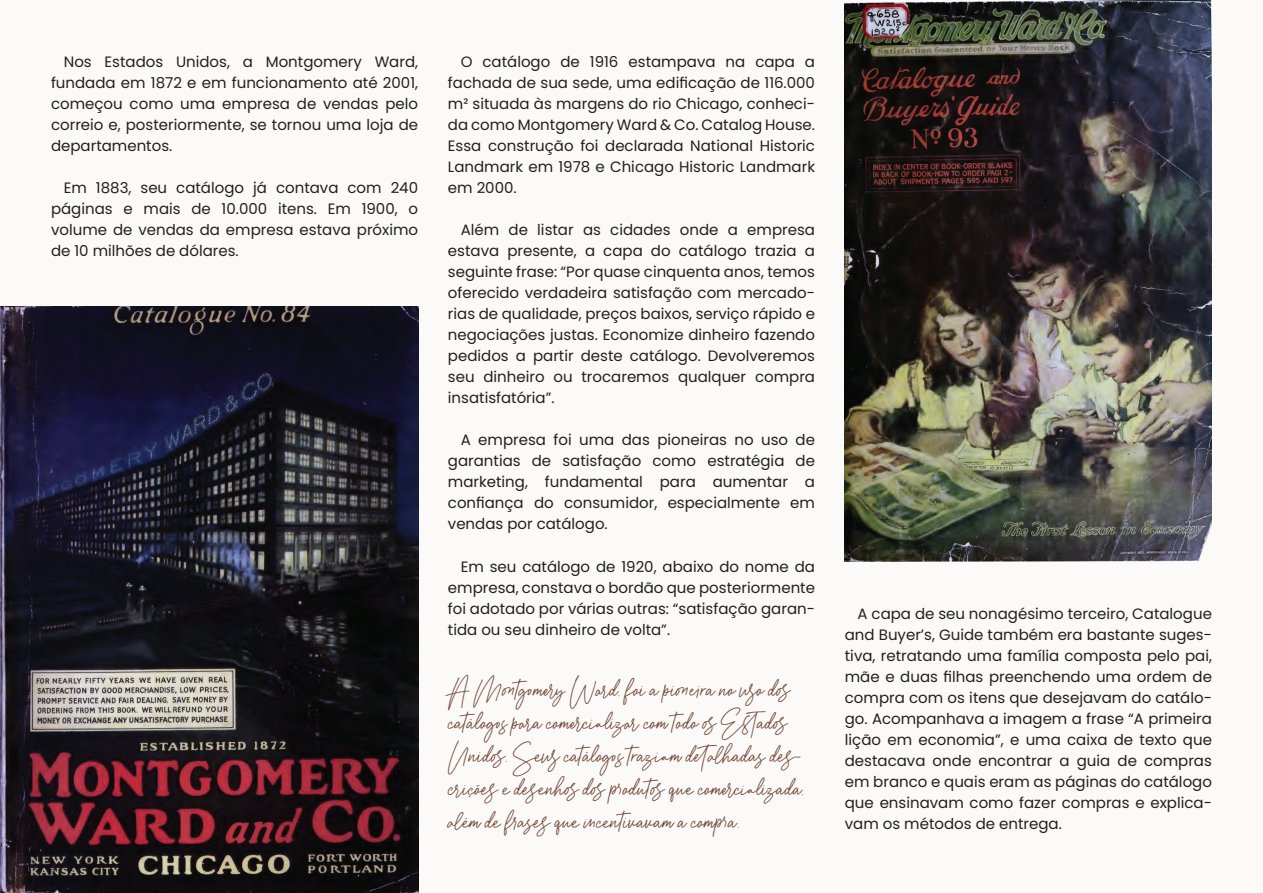
<style>
.page{position:relative;width:1263px;height:893px;background:#fbfaf9}
.page>*{position:absolute;margin:0;border:0;box-sizing:border-box;transform-origin:0 0}
.t1{font:45px/33px "Aurelly Signature";color:#744838}
.t2{font:15px/21px "Poppins";color:#231f20;text-align:justify}
.t3{font:15px "Abraham Lincoln";color:#231f20}
</style>
<div class="page">
<img style="left:0;top:307px;width:418px;height:586px">
<img style="left:845px;top:0;width:367px;height:561px">
<p class="t2" style="left:51px;top:51px;width:369px;text-indent:13px">Nos Estados Unidos, a Montgomery Ward, fundada em 1872 e em funcionamento até 2001, começou como uma empresa de vendas pelo correio e, posteriormente, se tornou uma loja de departamentos.</p>
<p class="t2" style="left:51px;top:177px;width:369px;text-indent:13px">Em 1883, seu catálogo já contava com 240 páginas e mais de 10.000 itens. Em 1900, o volume de vendas da empresa estava próximo de 10 milhões de dólares.</p>
<p class="t3" style="left:51px;top:860px;width:6px">4</p>
<p class="t2" style="left:448px;top:51px;width:369px;text-indent:13px">O catálogo de 1916 estampava na capa a fachada de sua sede, uma edificação de 116.000 m² situada às margens do rio Chicago, conheci&shy;da como Montgomery Ward &amp; Co. Catalog House.<br>Essa construção foi declarada National Historic Landmark em 1978 e Chicago Historic Landmark em 2000.</p>
<p class="t2" style="left:448px;top:219px;width:369px;text-indent:13px">Além de listar as cidades onde a empresa estava presente, a capa do catálogo trazia a seguinte frase: “Por quase cinquenta anos, temos oferecido verdadeira satisfação com mercado&shy;rias de qualidade, preços baixos, serviço rápido e negociações justas. Economize dinheiro fazendo pedidos a partir deste catálogo. Devolveremos seu dinheiro ou trocaremos qualquer compra insatisfatória”.</p>
<p class="t2" style="left:448px;top:430px;width:369px;text-indent:13px">A empresa foi uma das pioneiras no uso de garantias de satisfação como estratégia de marketing, fundamental para aumentar a confiança do consumidor, especialmente em vendas por catálogo.</p>
<p class="t2" style="left:448px;top:556px;width:369px;text-indent:13px">Em seu catálogo de 1920, abaixo do nome da empresa, constava o bordão que posteriormente foi adotado por várias outras: “satisfação garan&shy;tida ou seu dinheiro de volta”.</p>
<h1 class="t1" style="left:448px;top:674px;width:357px">A Montgomery Ward, foi a pioneira no uso dos catálogos para comercializar com todo os Estados Unidos. Seus catálogos traziam detalhadas des&shy;criçõese desenhos dos produtos que comercializada, além de frases que incentivavam a compra.</h1>
<p class="t2" style="left:845px;top:603px;width:369px;text-indent:13px">A capa de seu nonagésimo terceiro, Catalogue and Buyer’s, Guide também era bastante suges&shy;tiva, retratando uma família composta pelo pai, mãe e duas filhas preenchendo uma ordem de compra com os itens que desejavam do catálo&shy;go. Acompanhava a imagem a frase “A primeira lição em economia”, e uma caixa de texto que destacava onde encontrar a guia de compras em branco e quais eram as páginas do catálogo que ensinavam como fazer compras e explica&shy;vam os métodos de entrega.</p>
</div>
